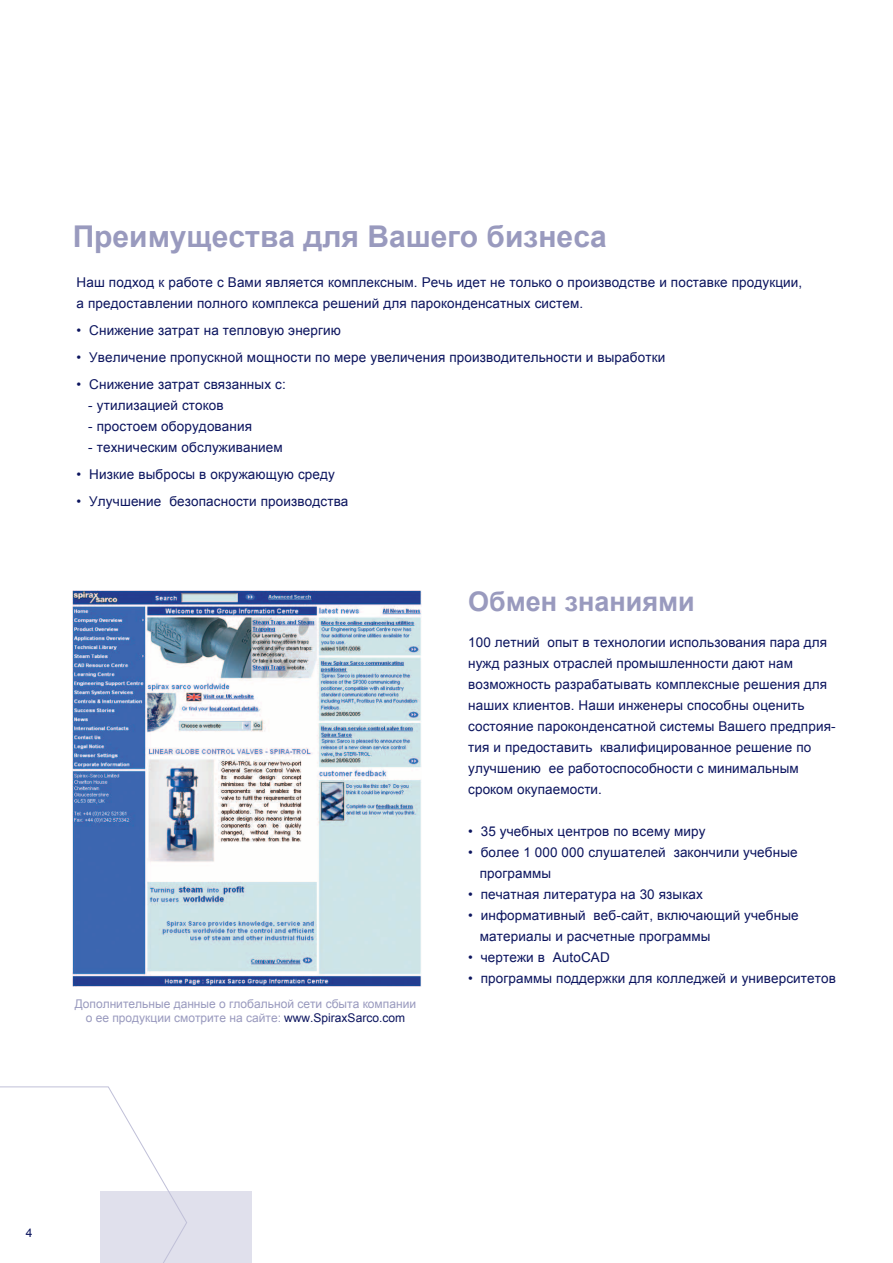
<style>
.page{position:relative;width:893px;height:1263px;background:#fff}
.page>*{position:absolute;margin:0;border:0;box-sizing:border-box;transform-origin:0 0}
.t1{font:700 30px "Arial";color:#999abe}
.t2{font:700 27px "Arial";color:#999abe}
.t3{font:13.5px/21px "Arial";letter-spacing:.01em;color:#0b145e}
.t4{font:12px/14.4px "Arial";color:#999abe;text-align:center}
.t5{font:12px "Arial";color:#0b145e}
.s1{color:#0b145e}
</style>
<div class="page">
<div style="left:100px;top:1191px;width:152px;height:72px;background:#e0e0ec"></div>
<svg style="left:0;top:1086px;width:187px;height:177px"></svg>
<img style="left:73px;top:590px;width:348px;height:397px">
<h1 class="t1" style="left:73px;top:216px;width:535px">Преимущества для Вашего бизнеса</h1>
<p class="t3" style="left:77px;top:272px;width:727px">Наш подход к работе с Вами является комплексным. Речь идет не только о производстве и поставке продукции, а предоставлении полного комплекса решений для пароконденсатных систем.</p>
<p class="t3" style="left:77px;top:320px;width:266px">• Снижение затрат на тепловую энергию</p>
<p class="t3" style="left:77px;top:347px;width:590px">• Увеличение пропускной мощности по мере увеличения производительности и выработки</p>
<p class="t3" style="left:77px;top:374px;width:211px">• Снижение затрат связанных с:</p>
<p class="t3" style="left:88px;top:395px;width:137px">- утилизацией стоков</p>
<p class="t3" style="left:88px;top:416px;width:165px">- простоем оборудования</p>
<p class="t3" style="left:88px;top:437px;width:196px">- техническим обслуживанием</p>
<p class="t3" style="left:77px;top:464px;width:260px">• Низкие выбросы в окружающую среду</p>
<p class="t3" style="left:77px;top:491px;width:273px">• Улучшение безопасности производства</p>
<h2 class="t2" style="left:468px;top:583px;width:228px">Обмен знаниями</h2>
<p class="t4" style="left:75px;top:997px;width:343px">Дополнительные данные о глобальной сети сбыта компании о ее продукции смотрите на сайте: <span class="s1">www.SpiraxSarco.com</span></p>
<p class="t3" style="left:468px;top:631px;width:369px">100 летний опыт в технологии использования пара для нужд разных отраслей промышленности дают нам возможность разрабатывать комплексные решения для наших клиентов. Наши инженеры способны оценить состояние пароконденсатной системы Вашего предприя&shy;тия и предоставить квалифицированное решение по улучшению ее работоспособности с минимальным сроком окупаемости.</p>
<p class="t3" style="left:468px;top:820px;width:239px">• 35 учебных центров по всему миру</p>
<p class="t3" style="left:480px;top:841px;width:319px;text-indent:-12px">• более 1 000 000 слушателей закончили учебные программы</p>
<p class="t3" style="left:468px;top:883px;width:236px">• печатная литература на 30 языках</p>
<p class="t3" style="left:480px;top:904px;width:320px;text-indent:-12px">• информативный веб-сайт, включающий учебные материалы и расчетные программы</p>
<p class="t3" style="left:468px;top:947px;width:143px">• чертежи в AutoCAD</p>
<p class="t3" style="left:468px;top:968px;width:369px">• программы поддержки для колледжей и университетов</p>
<p class="t5" style="left:26px;top:1225px;width:8px">4</p>
</div>
